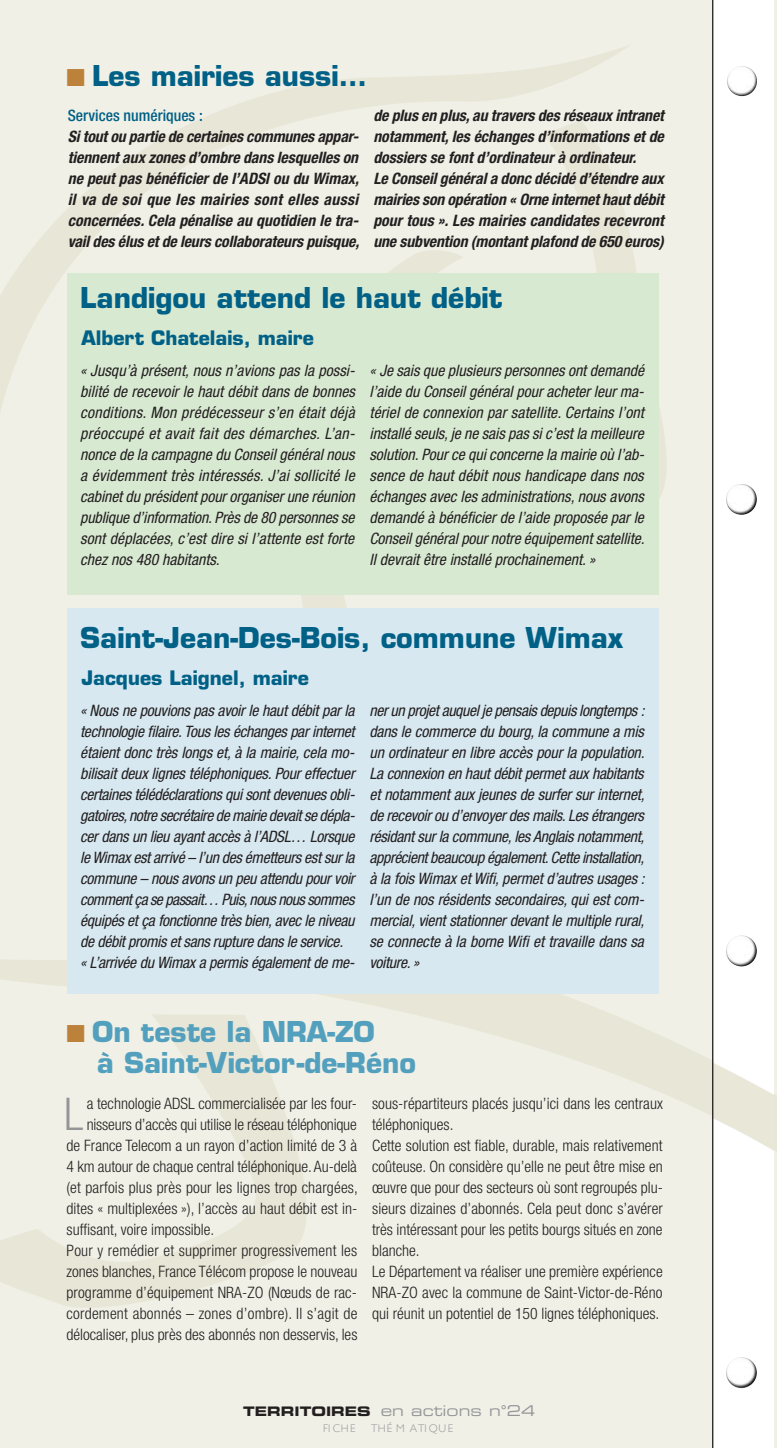
<style>
.page{position:relative;width:777px;height:1448px;background:#fff}
.page>*{position:absolute;margin:0;border:0;box-sizing:border-box;transform-origin:0 0}
.t1{font:300 condensed 45.15px "Helvetica Neue";color:#939598}
.t2{font:700 28px "Eurostile";color:#006086}
.t3{font:700 28px/30.8px "Eurostile";color:#53a0be}
.t4{font:700 19.43px "Eurostile";color:#006086}
.t5{font:italic condensed 15.75px/21px "Helvetica Neue";letter-spacing:-.02em;color:#231f20;text-align:justify}
.t6{font:300 condensed 15.75px/21px "Helvetica Neue";color:#231f20}
.t7{font:italic 700 condensed 15.75px/21px "Helvetica Neue";color:#231f20}
.t8{font:14.88px "Eurostile Extended Two";color:#939598}
.t9{font:300 11.03px "Gill Sans";letter-spacing:.085em;color:#939598}
.s1{color:#bc813a}
.s2{font-weight:500;font-style:normal;color:#006086}
.s3{font-family:"Eurostile Bold Extended Two";font-size:13.12px;color:#231f20}
</style>
<div class="page">
<img style="left:713px;top:0;width:60px;height:1447px">
<img style="left:726px;top:66px;width:30px;height:30px;border-radius:15px">
<img style="left:725px;top:1357px;width:31px;height:31px;border-radius:15px">
<img style="left:725px;top:935px;width:31px;height:31px;border-radius:15px">
<img style="left:725px;top:484px;width:31px;height:31px;border-radius:15px">
<hr style="left:711px;top:0;width:2px;height:1447px;background:#231f20">
<div style="left:67px;top:273px;width:591px;height:321px;background:#d8e9d2"></div>
<div style="left:67px;top:608px;width:591px;height:386px;background:#d7e8f0"></div>
<svg style="left:0;top:0;width:6px;height:2px"></svg>
<p class="t2" style="left:67px;top:59px;width:301px"><span class="s1">■</span> Les mairies aussi…</p>
<p class="t7" style="left:68px;top:105px;width:293px"><span class="s2">Services numériques :<br></span>Si tout ou partie de certaines communes appar&shy;tiennent aux zones d’ombre dans lesquelles on ne peut pas bénéficier de l’ADSl ou du Wimax, il va de soi que les mairies sont elles aussi concernées. Cela pénalise au quotidien le tra&shy;vail des élus et de leurs collaborateurs puisque,</p>
<p class="t7" style="left:373px;top:104px;width:292px">de plus en plus, au travers des réseaux intranet notamment, les échanges d’informations et de dossiers se font d’ordinateur à ordinateur.<br>Le Conseil général a donc décidé d’étendre aux mairies son opération « Orne internet haut débit pour tous ». Les mairies candidates recevront une subvention (montant plafond de 650 euros)</p>
<p class="t2" style="left:80px;top:281px;width:423px">Landigou attend le haut débit</p>
<p class="t4" style="left:81px;top:325px;width:234px">Albert Chatelais, maire</p>
<p class="t5" style="left:80px;top:360px;width:276px">« Jusqu’à présent, nous n’avions pas la possi&shy;bilité de recevoir le haut débit dans de bonnes conditions. Mon prédécesseur s’en était déjà préoccupé et avait fait des démarches. L’an&shy;nonce de la campagne du Conseil général nous a évidemment très intéressés. J’ai sollicité le cabinet du président pour organiser une réunion publique d’information. Près de 80 personnes se sont déplacées, c’est dire si l’attente est forte chez nos 480 habitants.</p>
<p class="t5" style="left:369px;top:360px;width:276px">« Je sais que plusieurs personnes ont demandé l’aide du Conseil général pour acheter leur ma&shy;tériel de connexion par satellite. Certains l’ont installé seuls, je ne sais pas si c’est la meilleure solution. Pour ce qui concerne la mairie où l’ab&shy;sence de haut débit nous handicape dans nos échanges avec les administrations, nous avons demandé à bénéficier de l’aide proposée par le Conseil général pour notre équipement satellite.<br>Il devrait être installé prochainement. »</p>
<p class="t2" style="left:80px;top:621px;width:544px">Saint-Jean-Des-Bois, commune Wimax</p>
<p class="t4" style="left:81px;top:665px;width:229px">Jacques Laignel, maire</p>
<p class="t5" style="left:80px;top:700px;width:276px;text-align:left">« Nous ne pouvions pas avoir le haut débit par la technologie filaire. Tous les échanges par internet étaient donc très longs et, à la mairie, cela mo&shy;bilisait deux lignes téléphoniques. Pour effectuer certaines télédéclarations qui sont devenues obli&shy;gatoires, notre secrétaire de mairie devait se dépla&shy;cer dans un lieu ayant accès à l’ADSL… Lorsque le Wimax est arrivé – l’un des émetteurs est sur la commune – nous avons un peu attendu pour voir comment ça se passait… Puis, nous nous sommes équipés et ça fonctionne très bien, avec le niveau de débit promis et sans rupture dans le service.<br>« L’arrivée du Wimax a permis également de me-</p>
<p class="t5" style="left:369px;top:700px;width:276px">ner un projet auquel je pensais depuis longtemps : dans le commerce du bourg, la commune a mis un ordinateur en libre accès pour la population.<br>La connexion en haut débit permet aux habitants et notamment aux jeunes de surfer sur internet, de recevoir ou d’envoyer des mails. Les étrangers résidant sur la commune, les Anglais notamment, apprécient beaucoup également. Cette installation, à la fois Wimax et Wifi, permet d’autres usages : l’un de nos résidents secondaires, qui est com&shy;mercial, vient stationner devant le multiple rural, se connecte à la borne Wifi et travaille dans sa voiture. »</p>
<p class="t3" style="left:97px;top:1016px;width:320px;text-indent:-30px"><span class="s1">■</span> On teste la NRA-ZO<br>à Saint-Victor-de-Réno</p>
<p class="t1" style="left:64px;top:1088px;width:21px">L</p>
<p class="t6" style="left:87px;top:1092px;width:272px">a technologie ADSL commercialisée par les four-</p>
<p class="t6" style="left:372px;top:1092px;width:292px">sous-répartiteurs placés jusqu’ici dans les centraux téléphoniques.<br>Cette solution est fiable, durable, mais relativement coûteuse. On considère qu’elle ne peut être mise en œuvre que pour des secteurs où sont regroupés plu&shy;sieurs dizaines d’abonnés. Cela peut donc s’avérer très intéressant pour les petits bourgs situés en zone blanche.<br>Le Département va réaliser une première expérience NRA-ZO avec la commune de Saint-Victor-de-Réno qui réunit un potentiel de 150 lignes téléphoniques.</p>
<p class="t6" style="left:87px;top:1113px;width:271px">nisseurs d’accès qui utilise le réseau téléphonique</p>
<p class="t6" style="left:66px;top:1134px;width:292px">de France Telecom a un rayon d’action limité de 3 à</p>
<p class="t6" style="left:66px;top:1155px;width:292px">4 km autour de chaque central téléphonique. Au-delà</p>
<p class="t6" style="left:66px;top:1176px;width:293px">(et parfois plus près pour les lignes trop chargées,</p>
<p class="t6" style="left:66px;top:1197px;width:292px">dites « multiplexées »), l’accès au haut débit est in-</p>
<p class="t6" style="left:66px;top:1218px;width:149px">suffisant, voire impossible.</p>
<p class="t6" style="left:66px;top:1239px;width:292px">Pour y remédier et supprimer progressivement les</p>
<p class="t6" style="left:66px;top:1260px;width:292px">zones blanches, France Télécom propose le nouveau</p>
<p class="t6" style="left:66px;top:1281px;width:292px">programme d’équipement NRA-ZO (Nœuds de rac-</p>
<p class="t6" style="left:66px;top:1302px;width:292px">cordement abonnés – zones d’ombre). Il s’agit de</p>
<p class="t6" style="left:66px;top:1323px;width:292px">délocaliser, plus près des abonnés non desservis, les</p>
<p class="t8" style="left:243px;top:1400px;width:293px"><span class="s3">TERRITOIRES</span> en actions n°24</p>
<p class="t9" style="left:323px;top:1422px;width:131px">FICHE THÉ M ATIQUE</p>
</div>
